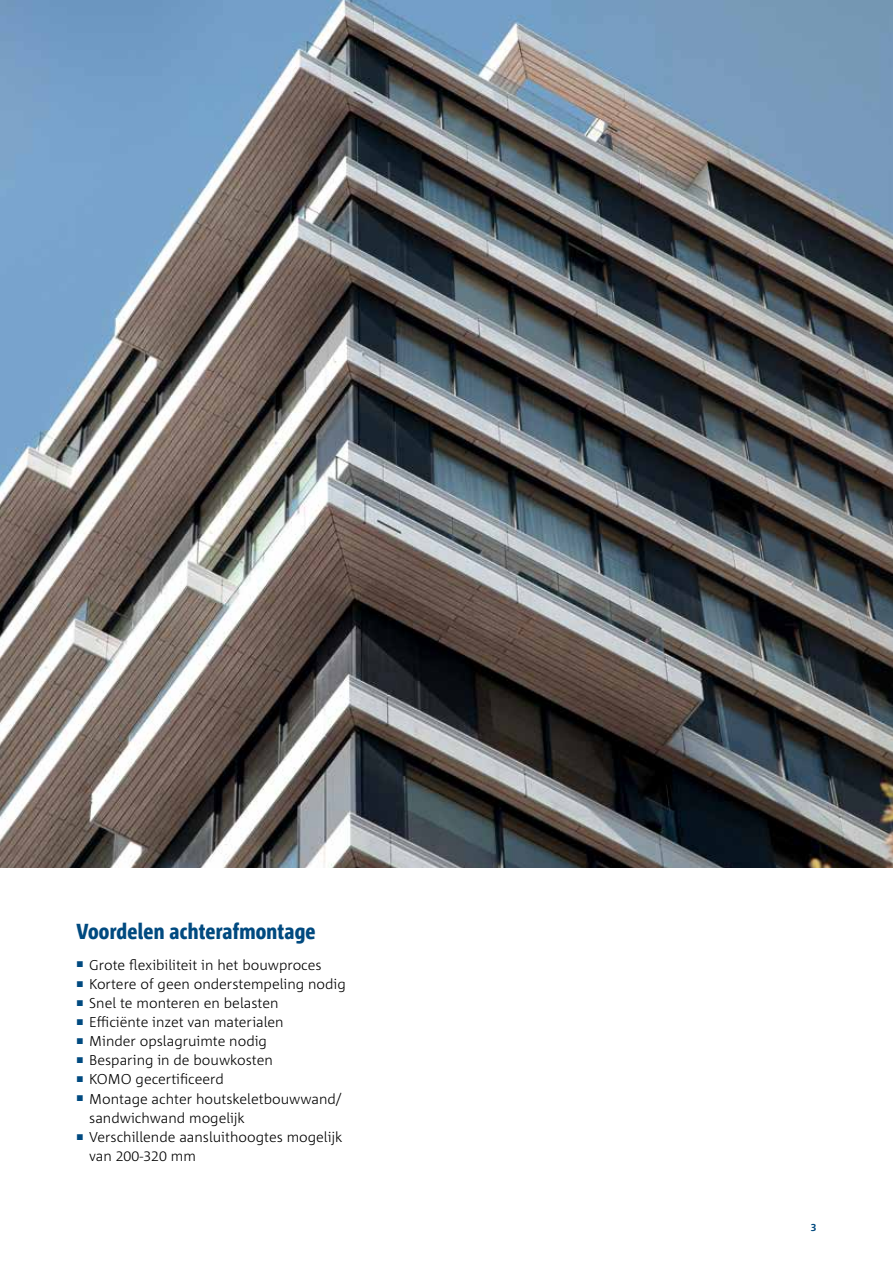
<style>
.page{position:relative;width:893px;height:1263px;background:#fff}
.page>*{position:absolute;margin:0;border:0;box-sizing:border-box;transform-origin:0 0}
.t1{font:800 condensed 21.75px "Corpid Schoeck";letter-spacing:.01em;color:#004a80}
.t2{font:300 14.25px/19.2px "Corpid Schoeck";color:#000}
.t3{font:700 10.5px "Corpid Schoeck";color:#004a80}
.s1{font-size:8.25px;color:#004a80}
</style>
<div class="page">
<img style="left:0;top:0;width:893px;height:867px">
<h1 class="t1" style="left:77px;top:918px;width:241px">Voordelen achterafmontage</h1>
<p class="t2" style="left:77px;top:955px;width:247px"><span class="s1">■</span> Grote flexibiliteit in het bouwproces</p>
<p class="t2" style="left:77px;top:974px;width:271px"><span class="s1">■</span> Kortere of geen onderstempeling nodig</p>
<p class="t2" style="left:77px;top:993px;width:203px"><span class="s1">■</span> Snel te monteren en belasten</p>
<p class="t2" style="left:77px;top:1012px;width:209px"><span class="s1">■</span> Efficiënte inzet van materialen</p>
<p class="t2" style="left:77px;top:1031px;width:192px"><span class="s1">■</span> Minder opslagruimte nodig</p>
<p class="t2" style="left:77px;top:1050px;width:198px"><span class="s1">■</span> Besparing in de bouwkosten</p>
<p class="t2" style="left:77px;top:1070px;width:149px"><span class="s1">■</span> KOMO gecertificeerd</p>
<p class="t2" style="left:89px;top:1089px;width:254px;text-indent:-13px"><span class="s1">■</span> Montage achter houtskeletbouwwand/ sandwichwand mogelijk</p>
<p class="t2" style="left:89px;top:1127px;width:255px;text-indent:-13px"><span class="s1">■</span> Verschillende aansluithoogtes mogelijk van 200-320 mm</p>
<p class="t3" style="left:811px;top:1221px;width:7px">3</p>
</div>
